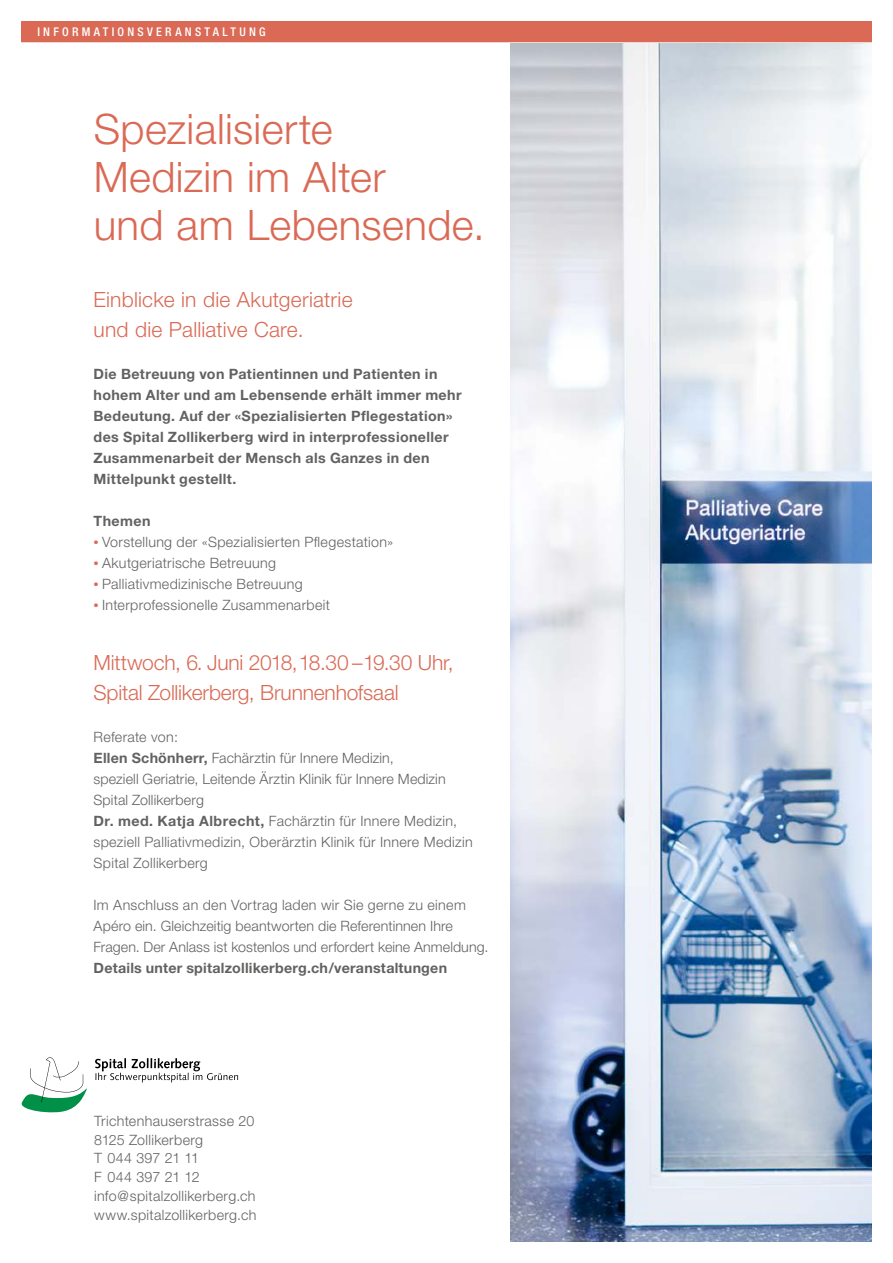
<style>
.page{position:relative;width:893px;height:1263px;background:#fff}
.page>*{position:absolute;margin:0;border:0;box-sizing:border-box;transform-origin:0 0}
.t1{font:300 42px/48px "Helvetica Neue";letter-spacing:.01em;color:#da6a55}
.t2{font:300 21px/30px "Helvetica Neue";letter-spacing:-.005em;color:#da6a55}
.t3{font:300 14.25px/21px "Helvetica Neue";letter-spacing:.02em;color:#626261}
.t4{font:700 14.25px/21px "Helvetica Neue";letter-spacing:.025em;color:#626261}
.t5{font:500 condensed 12px "Helvetica Neue";letter-spacing:.27em;color:#fff}
.s1{font-weight:700;font-size:10.5px;color:#da6a55}
.s2{font-weight:700}
</style>
<div class="page">
<div style="left:21px;top:21px;width:851px;height:22px;background:#da6a55"></div>
<svg style="left:95px;top:1058px;width:143px;height:24px"></svg>
<svg style="left:21px;top:1057px;width:66px;height:56px"></svg>
<img style="left:510px;top:44px;width:362px;height:1198px">
<p class="t5" style="left:37px;top:25px;width:230px">INFORMATIONSVERANSTALTUNG</p>
<h1 class="t1" style="left:94px;top:105px;width:393px">Spezialisierte<br>Medizin im Alter<br>und am Lebensende.</h1>
<h2 class="t2" style="left:94px;top:284px;width:260px">Einblicke in die Akutgeriatrie und die Palliative Care.</h2>
<p class="t4" style="left:94px;top:363px;width:370px">Die Betreuung von Patientinnen und Patienten in hohem Alter und am Lebensende erhält immer mehr Bedeutung. Auf der «Spezialisierten Pflegestation» des Spital Zollikerberg wird in interprofessioneller Zusammenarbeit der Mensch als Ganzes in den Mittelpunkt gestellt.</p>
<p class="t4" style="left:94px;top:510px;width:59px">Themen</p>
<p class="t3" style="left:94px;top:531px;width:301px"><span class="s1">•</span> Vorstellung der «Spezialisierten Pflegestation»</p>
<p class="t3" style="left:94px;top:552px;width:184px"><span class="s1">•</span> Akutgeriatrische Betreuung</p>
<p class="t3" style="left:94px;top:573px;width:211px"><span class="s1">•</span> Palliativmedizinische Betreuung</p>
<p class="t3" style="left:94px;top:594px;width:238px"><span class="s1">•</span> Interprofessionelle Zusammenarbeit</p>
<h2 class="t2" style="left:94px;top:647px;width:361px">Mittwoch, 6. Juni 2018, 18.30 –19.30 Uhr,<br>Spital Zollikerberg, Brunnenhofsaal</h2>
<p class="t3" style="left:94px;top:726px;width:381px">Referate von:<br><span class="s2">Ellen Schönherr,</span> Fachärztin für Innere Medizin,<br>speziell Geriatrie, Leitende Ärztin Klinik für Innere Medizin Spital Zollikerberg<br><span class="s2">Dr. med. Katja Albrecht,</span> Fachärztin für Innere Medizin, speziell Palliativmedizin, Oberärztin Klinik für Innere Medizin Spital Zollikerberg</p>
<p class="t3" style="left:94px;top:894px;width:396px">Im Anschluss an den Vortrag laden wir Sie gerne zu einem<br>Apéro ein. Gleichzeitig beantworten die Referentinnen Ihre<br>Fragen. Der Anlass ist kostenlos und erfordert keine Anmeldung.</p>
<p class="t4" style="left:94px;top:957px;width:355px">Details unter spitalzollikerberg.ch/veranstaltungen</p>
<p class="t3" style="left:94px;top:1111px;width:164px;line-height:18.8px">Trichtenhauserstrasse 20<br>8125 Zollikerberg<br>T 044 397 21 11<br>F 044 397 21 12 info@spitalzollikerberg.ch www.spitalzollikerberg.ch</p>
</div>
